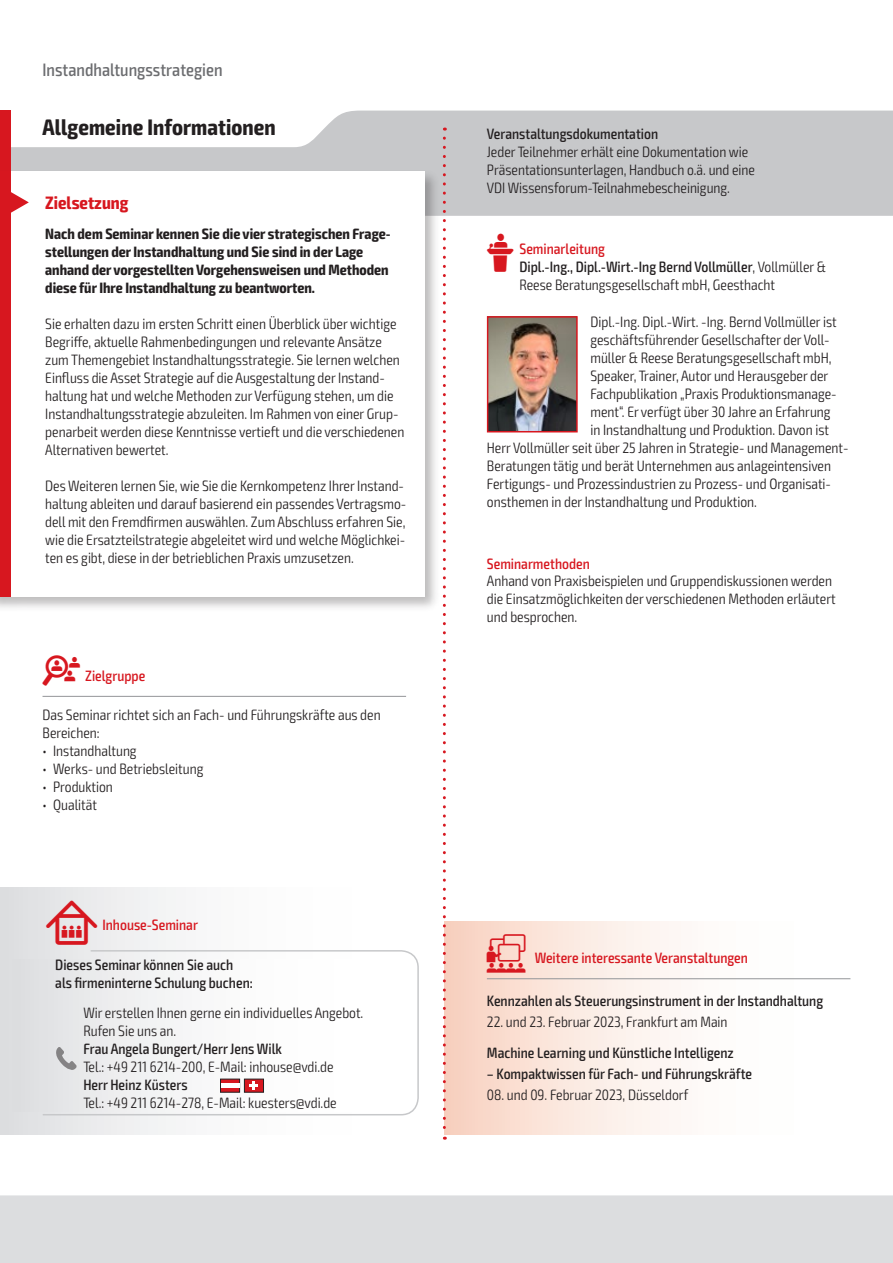
<style>
.page{position:relative;width:893px;height:1263px;background:#fff}
.page>*{position:absolute;margin:0;border:0;box-sizing:border-box;transform-origin:0 0}
.t1{font:700 condensed 22.5px "Exo 2";letter-spacing:.005em;color:#231f20}
.t2{font:500 condensed 18px "Exo 2";color:#6c6d70}
.t3{font:700 condensed 18px "Exo 2";color:#d7171f}
.t4{font:300 condensed 15px/18px "Exo 2";color:#231f20}
.t5{font:500 condensed 15px/18px "Exo 2";color:#231f20}
.t6{font:700 condensed 15px/18px "Exo 2";color:#231f20}
.t7{font:500 condensed 15px "Exo 2";color:#d7171f}
.s1{font-family:"VDI Iconset S4 A Regular";font-weight:400;font-stretch:normal}
.s2{font-weight:500}
.s3{font-family:"VDI Iconset S4 A Regular";font-weight:400;font-stretch:normal;font-size:15.45px}
.s4{font-family:"VDI Iconset S4 A Regular";font-weight:400;font-stretch:normal;font-size:19.5px}
</style>
<div class="page">
<div style="left:0;top:1195px;width:893px;height:68px;background:#dcdddf"></div>
<svg style="left:11px;top:111px;width:881px;height:105px;fill:#c7c8ca"></svg>
<hr style="left:892px;top:111px;width:1px;height:105px;background:#d7171f">
<div style="left:0;top:111px;width:11px;height:63px;background:#d7171f"></div>
<div style="left:0;top:168px;width:440px;height:444px;background:#231f20;opacity:.3"></div>
<div style="left:0;top:171px;width:424px;height:426px;background:#fff"></div>
<div style="left:0;top:171px;width:11px;height:426px;background:#d7171f"></div>
<svg style="left:11px;top:192px;width:18px;height:21px"></svg>
<hr style="left:43px;top:696px;width:363px;height:1px;background:#939598">
<div style="left:444px;top:921px;width:406px;height:213px;background:linear-gradient(to right,#f8d7c8,#fff)"></div>
<hr style="left:487px;top:978px;width:363px;height:1px;background:#939598">
<img style="left:490px;top:319px;width:85px;height:110px">
<div style="left:487px;top:316px;width:91px;height:116px;border:2px solid #d7171f"></div>
<div style="left:0;top:887px;width:419px;height:247px;background:linear-gradient(to right,#e2e3e5,#fff)"></div>
<svg style="left:42px;top:949px;width:377px;height:167px"></svg>
<div style="left:13px;top:959px;width:382px;height:152px;background:linear-gradient(to right,#e3e3e5,#fff)"></div>
<svg style="left:220px;top:1079px;width:44px;height:13px"></svg>
<div style="left:221px;top:1083px;width:18px;height:5px;background:#fff"></div>
<svg style="left:56px;top:1047px;width:21px;height:23px"></svg>
<svg style="left:443px;top:138px;width:3px;height:1002px"></svg>
<p class="t2" style="left:43px;top:59px;width:182px">Instandhaltungsstrategien</p>
<h1 class="t1" style="left:43px;top:113px;width:235px">Allgemeine Informationen</h1>
<p class="t5" style="left:487px;top:125px;width:173px">Veranstaltungsdokumentation</p>
<p class="t4" style="left:487px;top:143px;width:270px">Jeder Teilnehmer erhält eine Dokumentation wie<br>Präsentationsunterlagen, Handbuch o.ä. und eine<br>VDI Wissensforum-Teilnahmebescheinigung.</p>
<p class="t6" style="left:45px;top:225px;width:346px">Nach dem Seminar kennen Sie die vier strategischen Frage&shy;stellungen der Instandhaltung und Sie sind in der Lage anhand der vorgestellten Vorgehensweisen und Methoden diese für Ihre Instandhaltung zu beantworten.</p>
<p class="t4" style="left:45px;top:315px;width:361px">Sie erhalten dazu im ersten Schritt einen Überblick über wichtige Begriffe, aktuelle Rahmenbedingungen und relevante Ansätze zum Themengebiet Instandhaltungsstrategie. Sie lernen welchen Einfluss die Asset Strategie auf die Ausgestaltung der Instand&shy;haltung hat und welche Methoden zur Verfügung stehen, um die Instandhaltungsstrategie abzuleiten. Im Rahmen von einer Grup&shy;penarbeit werden diese Kenntnisse vertieft und die verschiedenen Alternativen bewertet.</p>
<p class="t4" style="left:45px;top:477px;width:363px">Des Weiteren lernen Sie, wie Sie die Kernkompetenz Ihrer Instand&shy;haltung ableiten und darauf basierend ein passendes Vertragsmo&shy;dell mit den Fremdfirmen auswählen. Zum Abschluss erfahren Sie, wie die Ersatzteilstrategie abgeleitet wird und welche Möglichkei&shy;ten es gibt, diese in der betrieblichen Praxis umzusetzen.</p>
<p class="t3" style="left:45px;top:192px;width:85px">Zielsetzung</p>
<p class="t7" style="left:487px;top:240px;width:120px"><span class="s1">L</span> Seminarleitung</p>
<p class="t4" style="left:519px;top:258px;width:308px"><span class="s2">Dipl.-Ing., Dipl.-Wirt.-Ing Bernd Vollmüller</span>, Vollmüller &amp;<br>Reese Beratungsgesellschaft mbH, Geesthacht</p>
<p class="t4" style="left:590px;top:313px;width:248px">Dipl.-Ing. Dipl.-Wirt. -Ing. Bernd Vollmüller ist</p>
<p class="t4" style="left:590px;top:331px;width:241px">geschäftsführender Gesellschafter der Voll-</p>
<p class="t4" style="left:590px;top:349px;width:243px">müller &amp; Reese Beratungsgesellschaft mbH,</p>
<p class="t4" style="left:590px;top:367px;width:239px">Speaker, Trainer, Autor und Herausgeber der</p>
<p class="t4" style="left:590px;top:385px;width:248px">Fachpublikation „Praxis Produktionsmanage-</p>
<p class="t4" style="left:590px;top:403px;width:242px">ment“. Er verfügt über 30 Jahre an Erfahrung</p>
<p class="t4" style="left:590px;top:421px;width:240px">in Instandhaltung und Produktion. Davon ist</p>
<p class="t4" style="left:487px;top:439px;width:363px">Herr Vollmüller seit über 25 Jahren in Strategie- und Management-</p>
<p class="t4" style="left:487px;top:457px;width:346px">Beratungen tätig und berät Unternehmen aus anlageintensiven</p>
<p class="t4" style="left:487px;top:475px;width:346px">Fertigungs- und Prozessindustrien zu Prozess- und Organisati-</p>
<p class="t4" style="left:487px;top:493px;width:272px">onsthemen in der Instandhaltung und Produktion.</p>
<p class="t7" style="left:487px;top:554px;width:104px">Seminarmethoden</p>
<p class="t7" style="left:43px;top:667px;width:104px"><span class="s1">Z</span> Zielgruppe</p>
<p class="t4" style="left:43px;top:706px;width:340px">Das Seminar richtet sich an Fach- und Führungskräfte aus den<br>Bereichen:</p>
<p class="t4" style="left:43px;top:742px;width:96px">• Instandhaltung</p>
<p class="t4" style="left:43px;top:760px;width:162px">• Werks- und Betriebsleitung</p>
<p class="t4" style="left:43px;top:778px;width:72px">• Produktion</p>
<p class="t4" style="left:43px;top:796px;width:56px">• Qualität</p>
<p class="t7" style="left:46px;top:916px;width:153px"><span class="s3">I</span> Inhouse-Seminar</p>
<p class="t5" style="left:55px;top:955px;width:199px">Dieses Seminar können Sie auch als firmeninterne Schulung buchen:</p>
<p class="t4" style="left:83px;top:1004px;width:282px">Wir erstellen Ihnen gerne ein individuelles Angebot.<br>Rufen Sie uns an.</p>
<p class="t5" style="left:83px;top:1040px;width:200px">Frau Angela Bungert/Herr Jens Wilk</p>
<p class="t4" style="left:83px;top:1058px;width:252px">Tel.: +49 211 6214-200, E-Mail: inhouse@vdi.de</p>
<p class="t5" style="left:83px;top:1076px;width:106px">Herr Heinz Küsters</p>
<p class="t4" style="left:83px;top:1094px;width:255px">Tel.: +49 211 6214-278, E-Mail: kuesters@vdi.de</p>
<p class="t4" style="left:487px;top:572px;width:350px">Anhand von Praxisbeispielen und Gruppendiskussionen werden die Einsatzmöglichkeiten der verschiedenen Methoden erläutert und besprochen.</p>
<p class="t7" style="left:487px;top:949px;width:263px"><span class="s4">W</span> Weitere interessante Veranstaltungen</p>
<p class="t5" style="left:487px;top:992px;width:338px">Kennzahlen als Steuerungsinstrument in der Instandhaltung</p>
<p class="t4" style="left:487px;top:1013px;width:242px">22. und 23. Februar 2023, Frankfurt am Main</p>
<p class="t5" style="left:487px;top:1044px;width:248px">Machine Learning und Künstliche Intelligenz</p>
<p class="t5" style="left:487px;top:1065px;width:267px">– Kompaktwissen für Fach- und Führungskräfte</p>
<p class="t4" style="left:487px;top:1086px;width:203px">08. und 09. Februar 2023, Düsseldorf</p>
</div>
